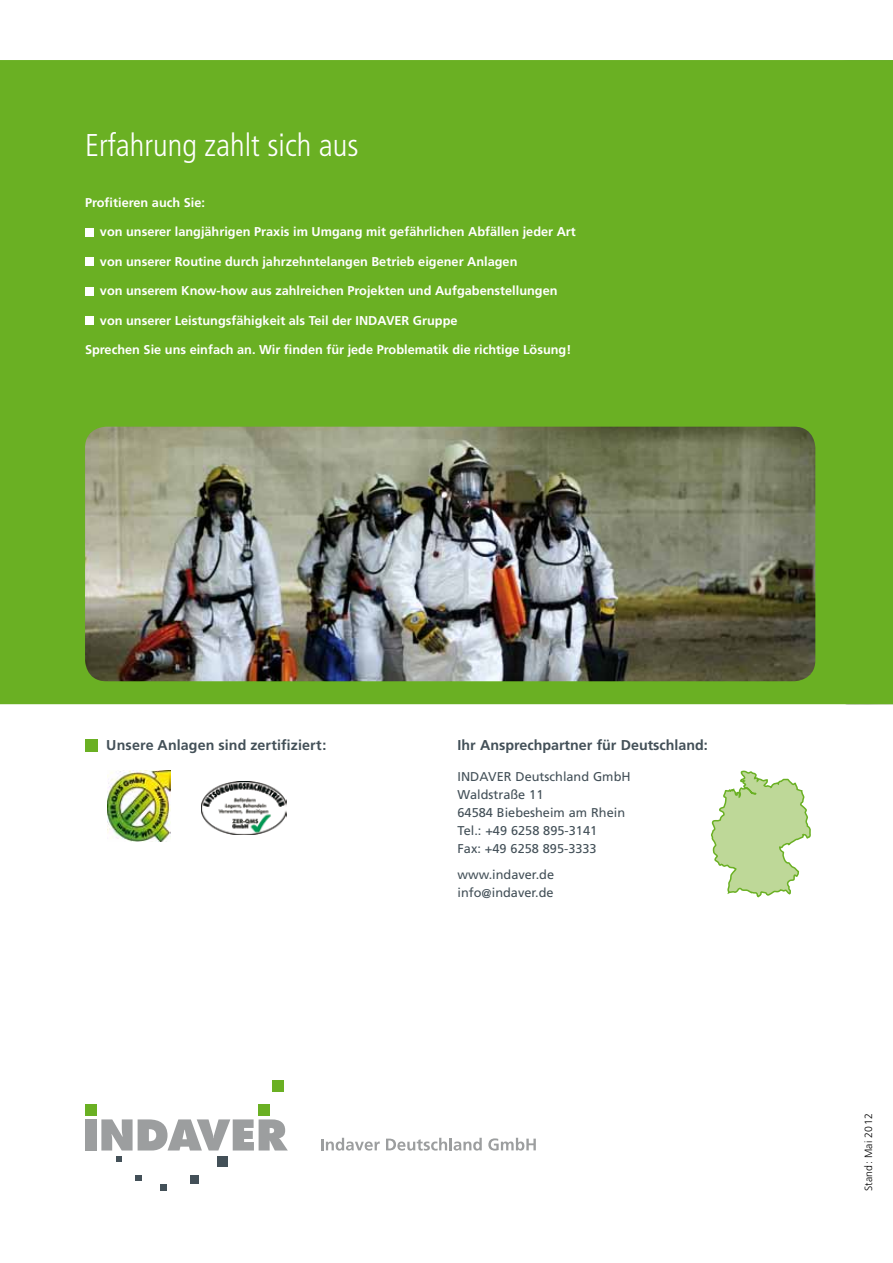
<style>
.page{position:relative;width:893px;height:1263px;background:#fff}
.page>*{position:absolute;margin:0;border:0;box-sizing:border-box;transform-origin:0 0}
.t1{font:300 condensed 31.5px "Frutiger";color:#fff}
.t2{font:700 14.25px "Frutiger";color:#435058}
.t3{font:700 12.75px "Frutiger";color:#fff}
.t4{font:12.75px/18px "Frutiger";color:#435058}
.t5{font:300 10.5px "Frutiger";letter-spacing:.02em;color:#000}
</style>
<div class="page">
<div style="left:0;top:60px;width:893px;height:644px;background:#6ab023"></div>
<div style="left:85px;top:228px;width:9px;height:8px;background:#fff"></div>
<div style="left:85px;top:257px;width:9px;height:9px;background:#fff"></div>
<div style="left:85px;top:287px;width:9px;height:8px;background:#fff"></div>
<div style="left:85px;top:316px;width:9px;height:9px;background:#fff"></div>
<img style="left:85px;top:427px;width:730px;height:254px">
<div style="left:85px;top:739px;width:13px;height:12px;background:#6ab023"></div>
<svg style="left:711px;top:770px;width:100px;height:127px"></svg>
<div style="left:85px;top:1119px;width:11px;height:31px;background:#9c9e9f"></div>
<svg style="left:101px;top:1119px;width:187px;height:31px"></svg>
<div style="left:217px;top:1156px;width:10px;height:11px;background:#435058"></div>
<div style="left:190px;top:1175px;width:9px;height:8px;background:#435058"></div>
<div style="left:160px;top:1184px;width:7px;height:7px;background:#435058"></div>
<div style="left:85px;top:1104px;width:11px;height:11px;background:#6ab023"></div>
<div style="left:259px;top:1104px;width:11px;height:11px;background:#6ab023"></div>
<div style="left:272px;top:1080px;width:12px;height:12px;background:#6ab023"></div>
<div style="left:135px;top:1175px;width:7px;height:6px;background:#435058"></div>
<svg style="left:117px;top:1157px;width:5px;height:5px"></svg>
<svg style="left:321px;top:1138px;width:59px;height:12px"></svg>
<svg style="left:386px;top:1138px;width:96px;height:12px"></svg>
<svg style="left:488px;top:1138px;width:48px;height:12px"></svg>
<img style="left:107px;top:770px;width:64px;height:72px">
<img style="left:201px;top:782px;width:86px;height:53px">
<h1 class="t1" style="left:85px;top:127px;width:275px">Erfahrung zahlt sich aus</h1>
<p class="t3" style="left:85px;top:195px;width:122px">Profitieren auch Sie:</p>
<p class="t3" style="left:100px;top:224px;width:477px">von unserer langjährigen Praxis im Umgang mit gefährlichen Abfällen jeder Art</p>
<p class="t3" style="left:100px;top:254px;width:419px">von unserer Routine durch jahrzehntelangen Betrieb eigener Anlagen</p>
<p class="t3" style="left:100px;top:283px;width:459px">von unserem Know-how aus zahlreichen Projekten und Aufgabenstellungen</p>
<p class="t3" style="left:100px;top:313px;width:359px">von unserer Leistungsfähigkeit als Teil der INDAVER Gruppe</p>
<p class="t3" style="left:85px;top:342px;width:488px">Sprechen Sie uns einfach an. Wir finden für jede Problematik die richtige Lösung!</p>
<p class="t2" style="left:106px;top:737px;width:222px">Unsere Anlagen sind zertifiziert:</p>
<p class="t2" style="left:458px;top:737px;width:252px">Ihr Ansprechpartner für Deutschland:</p>
<p class="t4" style="left:458px;top:767px;width:175px">INDAVER Deutschland GmbH<br>Waldstraße 11<br>64584 Biebesheim am Rhein<br>Tel.: +49 6258 895-3141<br>Fax: +49 6258 895-3333</p>
<p class="t4" style="left:458px;top:865px;width:98px">www.indaver.de info@indaver.de</p>
<p class="t5" style="left:863px;top:1191px;width:79px;rotate:-90deg">Stand: Mai 2012</p>
</div>
